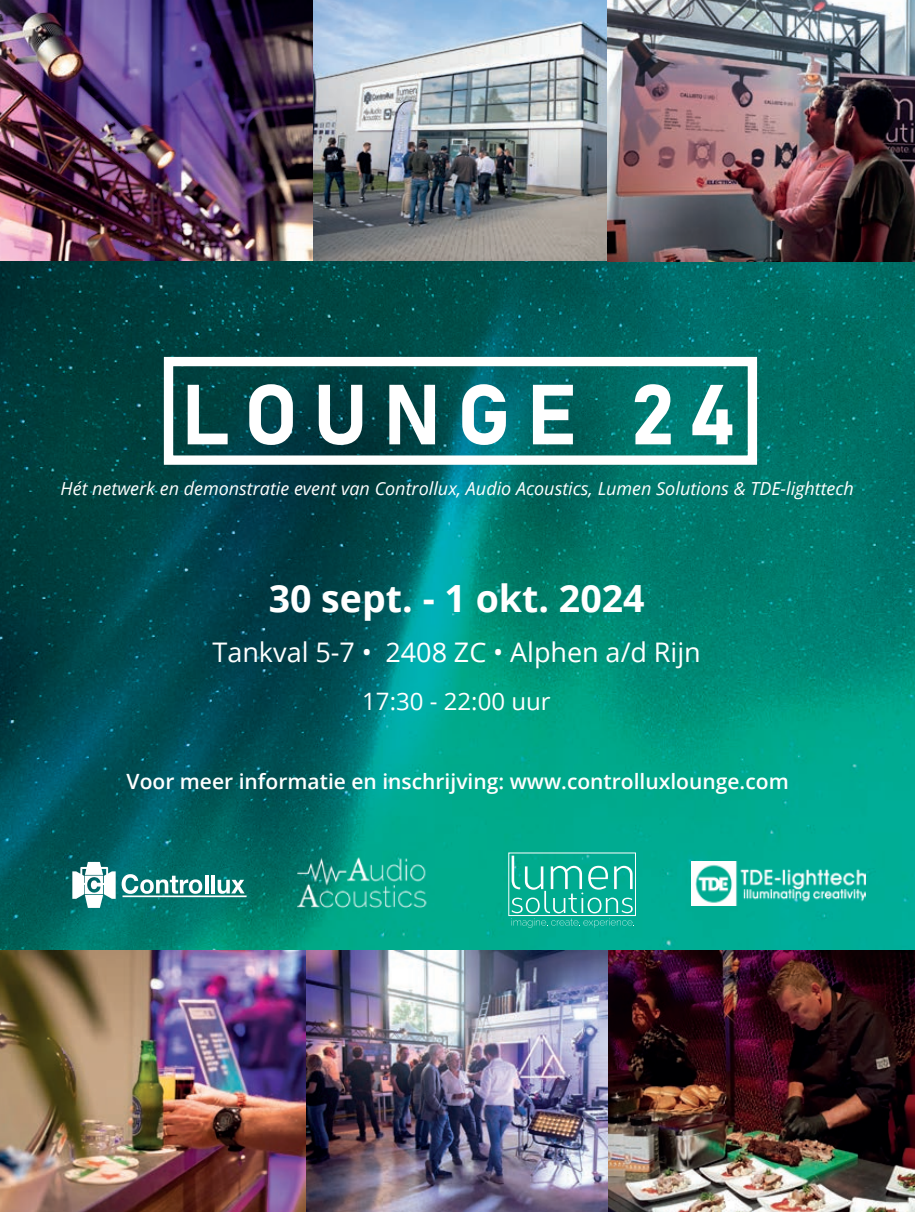
<style>
.page{position:relative;width:915px;height:1212px;background:#fff}
.page>*{position:absolute;margin:0;border:0;box-sizing:border-box;transform-origin:0 0}
.t1{font:700 83.85px "Bahnschrift";letter-spacing:.175em;color:#fff}
.t2{font:700 37.5px "Open Sans";color:#fff}
.t3{font:27px "Open Sans";color:#fff}
.t4{font:24px "Open Sans";color:#fff}
.t5{font:600 21px "Open Sans";color:#fff}
.t6{font:italic 18px "Open Sans";color:#fff}
</style>
<div class="page">
<img style="left:0;top:261px;width:914px;height:689px">
<img style="left:0;top:950px;width:914px;height:262px">
<svg style="left:122px;top:874px;width:124px;height:23px"></svg>
<svg style="left:72px;top:862px;width:44px;height:46px"></svg>
<img style="left:298px;top:853px;width:135px;height:65px">
<svg style="left:511px;top:856px;width:123px;height:72px"></svg>
<img style="left:0;top:0;width:607px;height:261px">
<div style="left:164px;top:357px;width:592px;height:108px;border:9px solid #fff"></div>
<img style="left:691px;top:862px;width:174px;height:43px">
<img style="left:607px;top:0;width:307px;height:261px">
<h1 class="t1" style="left:181px;top:351px;width:556px">LOUNGE 24</h1>
<p class="t6" style="left:61px;top:476px;width:794px">Hét netwerk en demonstratie event van Controllux, Audio Acoustics, Lumen Solutions &amp; TDE-lighttech</p>
<h2 class="t2" style="left:268px;top:572px;width:377px">30 sept. - 1 okt. 2024</h2>
<h3 class="t3" style="left:212px;top:634px;width:490px">Tankval 5-7 • 2408 ZC • Alphen a/d Rijn</h3>
<h3 class="t4" style="left:362px;top:685px;width:190px">17:30 - 22:00 uur</h3>
<p class="t5" style="left:126px;top:767px;width:663px">Voor meer informatie en inschrijving: www.controlluxlounge.com</p>
</div>
